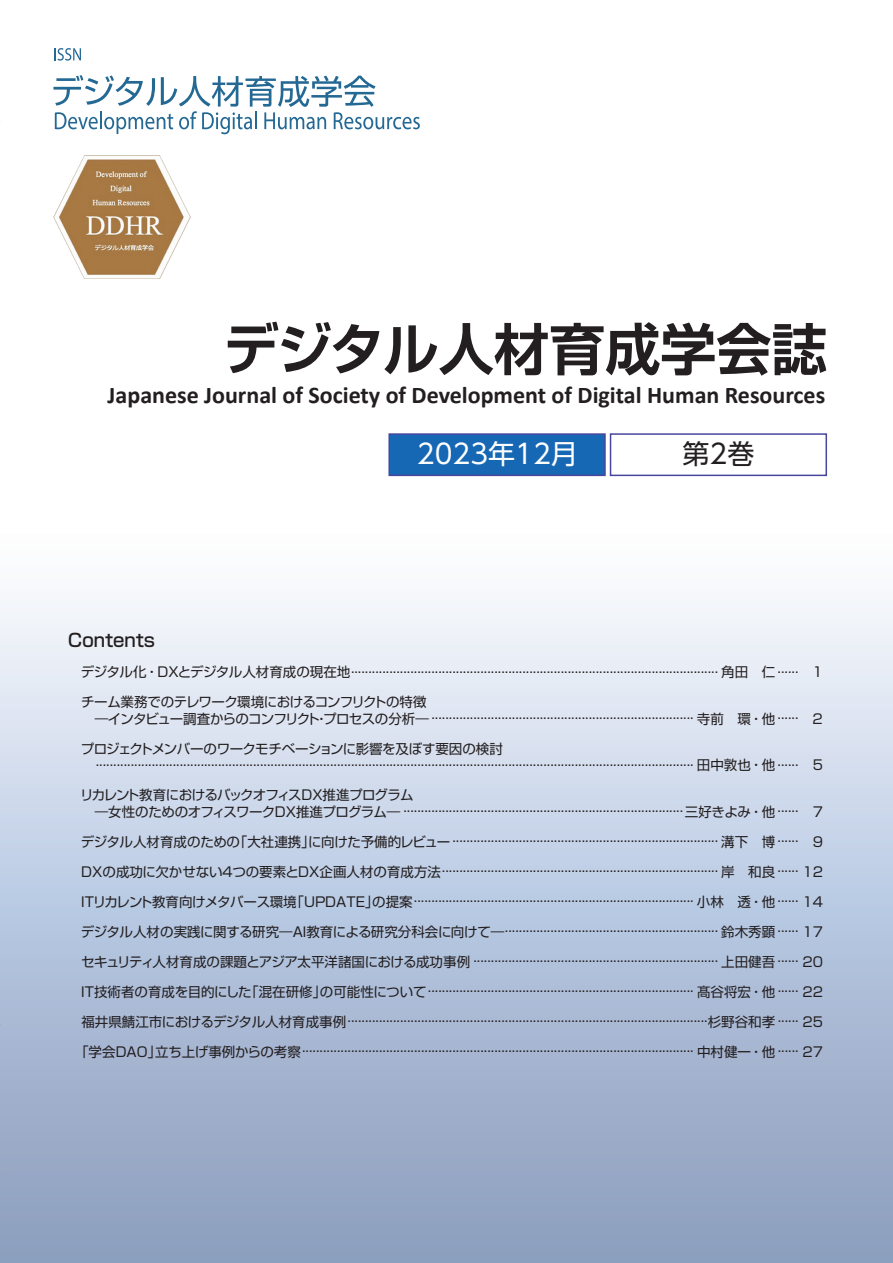
<style>
.page{position:relative;width:893px;height:1263px;background:#fff}
.page>*{position:absolute;margin:0;border:0;box-sizing:border-box;transform-origin:0 0}
.t1{font:700 55.5px "Shin Go Pro De";color:#231f20}
.t2{font:27px "UD Shin Go Pro";color:#fff}
.t3{font:27px "UD Shin Go Pro";color:#231f20}
.t4{font:700 24px "Calibri";color:#231f20}
.t5{font:500 18px "Shin Go Pr 6 N";color:#231f20}
.t6{font:13.5px "Shin Go Pr 6 N";color:#231f20}
.t7{font:13.5px/12px "Shin Go Pr 6 N";letter-spacing:-.02em;color:#231f20}
.t8{font:13.5px/12px "Shin Go Pr 6 N";letter-spacing:-.045em;color:#231f20}
</style>
<div class="page">
<div style="left:0;top:532px;width:893px;height:731px;background:linear-gradient(to bottom,#fcfeff,#859abe)"></div>
<div style="left:389px;top:434px;width:216px;height:41px;background:#1768b4"></div>
<div style="left:388px;top:433px;width:218px;height:43px;border:2px solid #48479d"></div>
<div style="left:610px;top:433px;width:217px;height:43px;border:2px solid #48479d"></div>
<svg style="left:53px;top:75px;width:367px;height:59px"></svg>
<svg style="left:54px;top:48px;width:27px;height:13px"></svg>
<img style="left:53px;top:155px;width:138px;height:123px">
<h1 class="t1" style="left:223px;top:303px;width:605px">デジタル人材育成学会誌</h1>
<h3 class="t4" style="left:108px;top:380px;width:719px">Japanese Journal of Society of Development of Digital Human Resources</h3>
<h2 class="t2" style="left:417px;top:432px;width:162px">2023年12月</h2>
<h2 class="t3" style="left:682px;top:432px;width:73px">第2巻</h2>
<h3 class="t5" style="left:68px;top:626px;width:89px">Contents</h3>
<p class="t6" style="left:68px;top:657px;width:757px">　デジタル化・DXとデジタル人材育成の現在地......................................................................................................... 角田　仁 ...... 1</p>
<p class="t8" style="left:68px;top:695px;width:757px">　チーム業務でのテレワーク環境におけるコンフリクトの特徴<br>　　―インタビュー調査からのコンフリクト・プロセスの分析― ........................................................................... 寺前　環・他 ...... 2</p>
<p class="t7" style="left:68px;top:742px;width:757px">　プロジェクトメンバーのワークモチベーションに影響を及ぼす要因の検討<br>　　........................................................................................................................................................................... 田中敦也・他 ...... 5</p>
<p class="t8" style="left:68px;top:788px;width:757px">　リカレント教育におけるバックオフィスDX推進プログラム<br>　　―女性のためのオフィスワークDX推進プログラム― ................................................................................三好きよみ・他 ...... 7</p>
<p class="t7" style="left:68px;top:830px;width:757px">　デジタル人材育成のための「大社連携」に向けた予備的レビュー ............................................................................ 溝下　博 ...... 9</p>
<p class="t6" style="left:68px;top:856px;width:757px">　DXの成功に欠かせない４つの要素とDX企画人材の育成方法............................................................................... 岸　和良 ...... 12</p>
<p class="t7" style="left:68px;top:890px;width:757px">　ITリカレント教育向けメタバース環境「UPDATE」の提案................................................................................ 小林　透・他 ...... 14</p>
<p class="t6" style="left:68px;top:916px;width:757px">　デジタル人材の実践に関する研究―AI教育による研究分科会に向けて―............................................................. 鈴木秀顕 ...... 17</p>
<p class="t6" style="left:68px;top:946px;width:757px">　セキュリティ人材育成の課題とアジア太平洋諸国における成功事例 ...................................................................... 上田健吾 ...... 20</p>
<p class="t6" style="left:68px;top:976px;width:757px">　IT技術者の育成を目的にした「混在研修」の可能性について............................................................................ 髙谷将宏・他 ...... 22</p>
<p class="t6" style="left:68px;top:1006px;width:757px">　福井県鯖江市におけるデジタル人材育成事例.......................................................................................................杉野谷和孝 ...... 25</p>
<p class="t7" style="left:68px;top:1040px;width:757px">　「学会ＤＡＯ」立ち上げ事例からの考察................................................................................................................ 中村健一・他 ...... 27</p>
</div>
